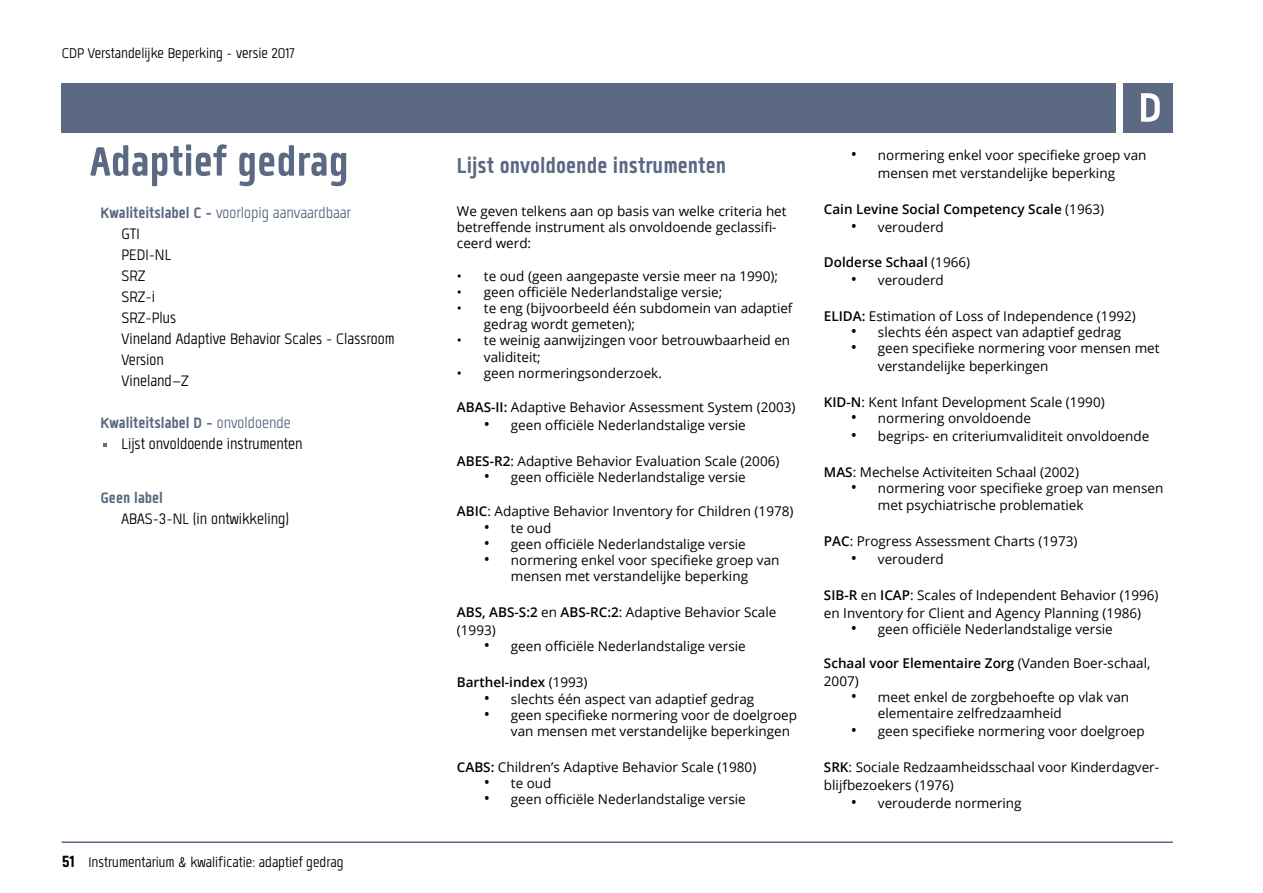
<style>
.page{position:relative;width:1263px;height:893px;background:#fff}
.page>*{position:absolute;margin:0;border:0;box-sizing:border-box;transform-origin:0 0}
.t1{font:700 57px "Quan Slim";color:#5b6983}
.t2{font:700 57px "Quan Slim";color:#fff}
.t3{font:700 30px "Quan Slim";color:#5b6983}
.t4{font:21px/21px "Quan Slim";color:#000}
.t5{font:700 21px "Quan Slim";color:#5b6983}
.t6{font:19.5px "Quan Slim";color:#000}
.t7{font:13.5px/16.2px "Open Sans";color:#000}
.t8{font:600 13.5px/18px "Open Sans";color:#000}
.s1{font-weight:700;color:#5b6983}
.s2{color:#5b6983}
.s3{font-weight:700;font-size:22.5px}
.s4{font-weight:600}
.s5{font-size:16.5px}
.s6{font-weight:400}
</style>
<div class="page">
<div style="left:62px;top:83px;width:1054px;height:50px;background:#5b6983"></div>
<div style="left:1123px;top:83px;width:50px;height:50px;background:#5b6983"></div>
<hr style="left:62px;top:841px;width:1111px;height:2px;background:#5b6983">
<h3 class="t6" style="left:62px;top:44px;width:234px">CDP Verstandelijke Beperking - versie 2017</h3>
<h1 class="t1" style="left:90px;top:134px;width:260px">Adaptief gedrag</h1>
<h3 class="t4" style="left:122px;top:202px;width:274px;text-indent:-21px"><span class="s1">Kwaliteitslabel C -</span> <span class="s2">voorlopig aanvaardbaar<br></span>GTI<br>PEDI-NL<br>SRZ<br>SRZ-i<br>SRZ-Plus<br>Vineland Adaptive Behavior Scales - Classroom<br>Version<br>Vineland–Z</h3>
<h3 class="t4" style="left:122px;top:412px;width:183px;text-indent:-21px"><span class="s1">Kwaliteitslabel D -</span> <span class="s2">onvoldoende<br></span>Lijst onvoldoende instrumenten</h3>
<h3 class="t5" style="left:100px;top:487px;width:64px">Geen label</h3>
<h3 class="t4" style="left:122px;top:508px;width:169px">ABAS-3-NL (in ontwikkeling)</h3>
<h3 class="t6" style="left:62px;top:853px;width:283px"><span class="s3">51</span> Instrumentarium &amp; kwalificatie: adaptief gedrag</h3>
<h2 class="t3" style="left:457px;top:151px;width:271px">Lijst onvoldoende instrumenten</h2>
<p class="t7" style="left:457px;top:202px;width:331px">We geven telkens aan op basis van welke criteria het betreffende instrument als onvoldoende geclassifi&shy;ceerd werd:</p>
<p class="t7" style="left:457px;top:267px;width:323px">• te oud (geen aangepaste versie meer na 1990);</p>
<p class="t7" style="left:457px;top:283px;width:267px">• geen officiële Nederlandstalige versie;</p>
<p class="t7" style="left:484px;top:300px;width:310px;text-indent:-27px">• te eng (bijvoorbeeld één subdomein van adaptief gedrag wordt gemeten);</p>
<p class="t7" style="left:484px;top:332px;width:308px;text-indent:-27px">• te weinig aanwijzingen voor betrouwbaarheid en validiteit;</p>
<p class="t7" style="left:457px;top:364px;width:206px">• geen normeringsonderzoek.</p>
<p class="t7" style="left:457px;top:399px;width:340px"><span class="s4">ABAS-II:</span> Adaptive Behavior Assessment System (2003)</p>
<p class="t7" style="left:484px;top:417px;width:263px"><span class="s5">•</span> geen officiële Nederlandstalige versie</p>
<p class="t7" style="left:457px;top:453px;width:324px"><span class="s4">ABES-R2</span>: Adaptive Behavior Evaluation Scale (2006)</p>
<p class="t7" style="left:484px;top:469px;width:263px"><span class="s5">•</span> geen officiële Nederlandstalige versie</p>
<p class="t7" style="left:457px;top:503px;width:338px"><span class="s4">ABIC</span>: Adaptive Behavior Inventory for Children (1978)</p>
<p class="t7" style="left:484px;top:519px;width:69px"><span class="s5">•</span> te oud</p>
<p class="t7" style="left:484px;top:535px;width:263px"><span class="s5">•</span> geen officiële Nederlandstalige versie</p>
<p class="t7" style="left:484px;top:552px;width:297px;text-align:center"><span class="s5">•</span> normering enkel voor specifieke groep van mensen met verstandelijke beperking</p>
<p class="t7" style="left:457px;top:603px;width:321px;line-height:18px"><span class="s4">ABS, ABS-S:2</span> en <span class="s4">ABS-RC:2</span>: Adaptive Behavior Scale (1993)</p>
<p class="t7" style="left:484px;top:638px;width:263px"><span class="s5">•</span> geen officiële Nederlandstalige versie</p>
<p class="t8" style="left:457px;top:673px;width:132px">Barthel-index <span class="s6">(1993)</span></p>
<p class="t7" style="left:484px;top:690px;width:272px"><span class="s5">•</span> slechts één aspect van adaptief gedrag</p>
<p class="t7" style="left:511px;top:706px;width:288px;text-indent:-27px"><span class="s5">•</span> geen specifieke normering voor de doelgroep van mensen met verstandelijke beperkingen</p>
<p class="t7" style="left:457px;top:759px;width:301px"><span class="s4">CABS:</span> Children’s Adaptive Behavior Scale (1980)</p>
<p class="t7" style="left:484px;top:775px;width:69px"><span class="s5">•</span> te oud</p>
<p class="t7" style="left:484px;top:791px;width:263px"><span class="s5">•</span> geen officiële Nederlandstalige versie</p>
<h1 class="t2" style="left:1138px;top:80px;width:25px">D</h1>
<p class="t7" style="left:851px;top:146px;width:297px;line-height:18px;text-align:center"><span class="s5">•</span> normering enkel voor specifieke groep van mensen met verstandelijke beperking</p>
<p class="t8" style="left:824px;top:200px;width:282px">Cain Levine Social Competency Scale <span class="s6">(1963)</span></p>
<p class="t7" style="left:851px;top:219px;width:94px"><span class="s5">•</span> verouderd</p>
<p class="t8" style="left:824px;top:252px;width:148px">Dolderse Schaal <span class="s6">(1966)</span></p>
<p class="t7" style="left:851px;top:271px;width:94px"><span class="s5">•</span> verouderd</p>
<p class="t7" style="left:824px;top:307px;width:313px"><span class="s4">ELIDA:</span> Estimation of Loss of Independence (1992)</p>
<p class="t7" style="left:851px;top:323px;width:272px"><span class="s5">•</span> slechts één aspect van adaptief gedrag</p>
<p class="t7" style="left:878px;top:339px;width:283px;line-height:18px;text-indent:-27px"><span class="s5">•</span> geen specifieke normering voor mensen met verstandelijke beperkingen</p>
<p class="t7" style="left:824px;top:394px;width:282px"><span class="s4">KID-N</span>: Kent Infant Development Scale (1990)</p>
<p class="t7" style="left:851px;top:410px;width:182px"><span class="s5">•</span> normering onvoldoende</p>
<p class="t7" style="left:851px;top:428px;width:300px"><span class="s5">•</span> begrips- en criteriumvaliditeit onvoldoende</p>
<p class="t7" style="left:824px;top:464px;width:257px"><span class="s4">MAS</span>: Mechelse Activiteiten Schaal (2002)</p>
<p class="t7" style="left:878px;top:480px;width:287px;text-indent:-27px"><span class="s5">•</span> normering voor specifieke groep van mensen met psychiatrische problematiek</p>
<p class="t7" style="left:824px;top:532px;width:255px"><span class="s4">PAC</span>: Progress Assessment Charts (1973)</p>
<p class="t7" style="left:851px;top:550px;width:94px"><span class="s5">•</span> verouderd</p>
<p class="t7" style="left:824px;top:585px;width:336px;line-height:18px"><span class="s4">SIB-R</span> en <span class="s4">ICAP</span>: Scales of Independent Behavior (1996) en Inventory for Client and Agency Planning (1986)</p>
<p class="t7" style="left:851px;top:620px;width:263px"><span class="s5">•</span> geen officiële Nederlandstalige versie</p>
<p class="t8" style="left:824px;top:654px;width:328px">Schaal voor Elementaire Zorg <span class="s6">(Vanden Boer-schaal,<br>2007)</span></p>
<p class="t7" style="left:878px;top:689px;width:253px;text-indent:-27px"><span class="s5">•</span> meet enkel de zorgbehoefte op vlak van elementaire zelfredzaamheid</p>
<p class="t7" style="left:851px;top:723px;width:295px"><span class="s5">•</span> geen specifieke normering voor doelgroep</p>
<p class="t7" style="left:824px;top:758px;width:337px;line-height:18px"><span class="s4">SRK</span>: Sociale Redzaamheidsschaal voor Kinderdagver&shy;blijfbezoekers (1976)</p>
<p class="t7" style="left:851px;top:795px;width:172px"><span class="s5">•</span> verouderde normering</p>
</div>
